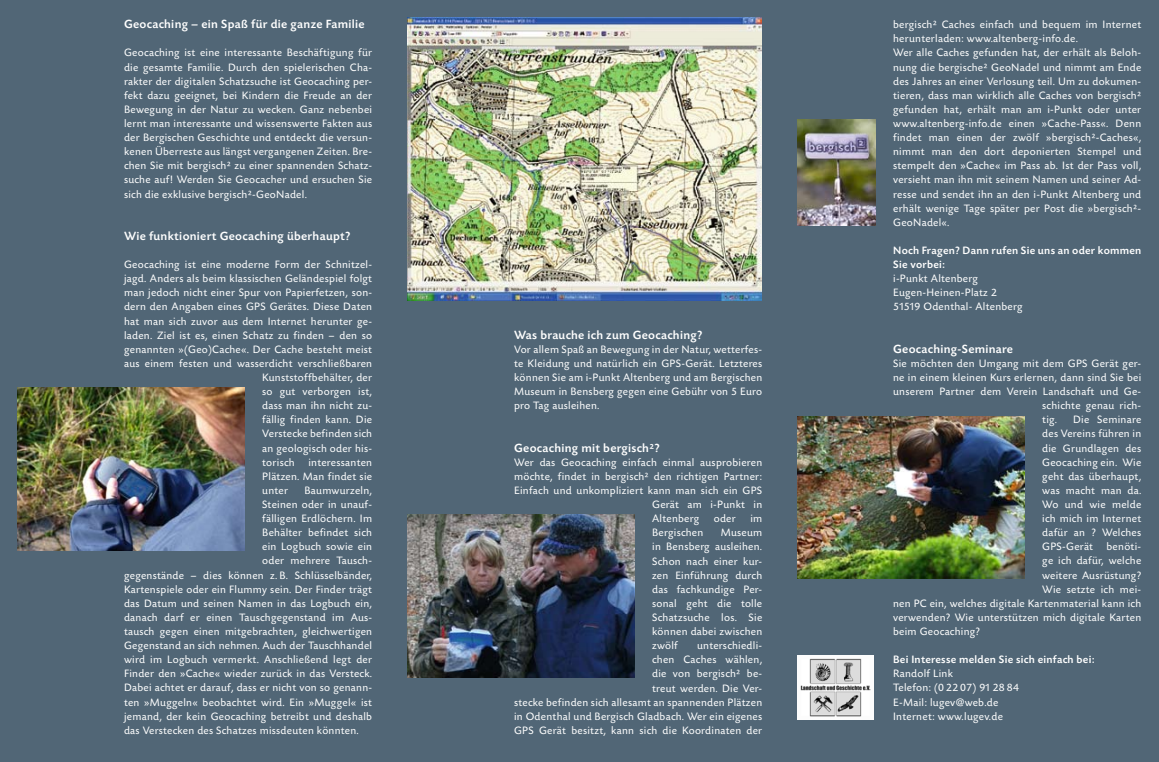
<style>
.page{position:relative;width:1159px;height:762px;background:#516676}
.page>*{position:absolute;margin:0;border:0;box-sizing:border-box;transform-origin:0 0}
.t1{font:500 12.5px "Today SB";letter-spacing:.025em;color:#fff}
.t2{font:11.25px/14.1px "Today SB";letter-spacing:.025em;color:#fff;text-align:justify}
.t3{font:500 11.25px/14.1px "Today SB";letter-spacing:.025em;color:#fff}
</style>
<div class="page">
<img style="left:408px;top:18px;width:353px;height:282px">
<img style="left:18px;top:388px;width:226px;height:162px">
<img style="left:407px;top:515px;width:227px;height:162px">
<img style="left:797px;top:416px;width:227px;height:162px">
<img style="left:797px;top:120px;width:78px;height:106px">
<img style="left:797px;top:656px;width:76px;height:63px">
<p class="t1" style="left:124px;top:18px;width:242px">Geocaching – ein Spaß für die ganze Familie</p>
<p class="t2" style="left:124px;top:46px;width:250px">Geocaching ist eine interessante Beschäftigung für die gesamte Familie. Durch den spielerischen Cha&shy;rakter der digitalen Schatzsuche ist Geocaching per&shy;fekt dazu geeignet, bei Kindern die Freude an der Bewegung in der Natur zu wecken. Ganz nebenbei lernt man interessante und wissenswerte Fakten aus der Bergischen Geschichte und entdeckt die versun&shy;kenen Überreste aus längst vergangenen Zeiten. Bre&shy;chen Sie mit bergisch² zu einer spannenden Schatz&shy;suche auf! Werden Sie Geocacher und ersuchen Sie sich die exklusive bergisch²-GeoNadel.</p>
<p class="t1" style="left:124px;top:229px;width:228px">Wie funktioniert Geocaching überhaupt?</p>
<p class="t2" style="left:124px;top:258px;width:250px">Geocaching ist eine moderne Form der Schnitzel-</p>
<p class="t2" style="left:124px;top:272px;width:250px">jagd. Anders als beim klassischen Geländespiel folgt</p>
<p class="t2" style="left:124px;top:286px;width:250px">man jedoch nicht einer Spur von Papierfetzen, son-</p>
<p class="t2" style="left:124px;top:300px;width:250px">dern den Angaben eines GPS Gerätes. Diese Daten</p>
<p class="t2" style="left:124px;top:314px;width:250px">hat man sich zuvor aus dem Internet herunter ge-</p>
<p class="t2" style="left:124px;top:328px;width:250px">laden. Ziel ist es, einen Schatz zu finden – den so</p>
<p class="t2" style="left:124px;top:342px;width:250px">genannten »(Geo)Cache«. Der Cache besteht meist</p>
<p class="t2" style="left:124px;top:357px;width:250px">aus einem festen und wasserdicht verschließbaren</p>
<p class="t2" style="left:262px;top:371px;width:111px">Kunststoffbehälter, der</p>
<p class="t2" style="left:262px;top:385px;width:111px">so gut verborgen ist,</p>
<p class="t2" style="left:262px;top:399px;width:111px">dass man ihn nicht zu-</p>
<p class="t2" style="left:262px;top:413px;width:111px">fällig finden kann. Die</p>
<p class="t2" style="left:262px;top:427px;width:111px">Verstecke befinden sich</p>
<p class="t2" style="left:262px;top:441px;width:111px">an geologisch oder his-</p>
<p class="t2" style="left:262px;top:455px;width:111px">torisch interessanten</p>
<p class="t2" style="left:262px;top:469px;width:111px">Plätzen. Man findet sie</p>
<p class="t2" style="left:262px;top:484px;width:27px">unter</p>
<p class="t2" style="left:304px;top:484px;width:69px">Baumwurzeln,</p>
<p class="t2" style="left:262px;top:498px;width:111px">Steinen oder in unauf-</p>
<p class="t2" style="left:262px;top:512px;width:111px">fälligen Erdlöchern. Im</p>
<p class="t2" style="left:262px;top:526px;width:111px">Behälter befindet sich</p>
<p class="t2" style="left:262px;top:540px;width:111px">ein Logbuch sowie ein</p>
<p class="t2" style="left:262px;top:554px;width:111px">oder mehrere Tausch-</p>
<p class="t2" style="left:124px;top:568px;width:250px">gegenstände – dies können z. B. Schlüsselbänder,</p>
<p class="t2" style="left:124px;top:582px;width:250px">Kartenspiele oder ein Flummy sein. Der Finder trägt</p>
<p class="t2" style="left:124px;top:596px;width:250px">das Datum und seinen Namen in das Logbuch ein,</p>
<p class="t2" style="left:124px;top:610px;width:250px">danach darf er einen Tauschgegenstand im Aus-</p>
<p class="t2" style="left:124px;top:625px;width:250px">tausch gegen einen mitgebrachten, gleichwertigen</p>
<p class="t2" style="left:124px;top:639px;width:250px">Gegenstand an sich nehmen. Auch der Tauschhandel</p>
<p class="t2" style="left:124px;top:653px;width:250px">wird im Logbuch vermerkt. Anschließend legt der</p>
<p class="t2" style="left:124px;top:667px;width:250px">Finder den »Cache« wieder zurück in das Versteck.</p>
<p class="t2" style="left:124px;top:681px;width:250px">Dabei achtet er darauf, dass er nicht von so genann-</p>
<p class="t2" style="left:124px;top:695px;width:250px">ten »Muggeln« beobachtet wird. Ein »Muggel« ist</p>
<p class="t2" style="left:124px;top:709px;width:250px">jemand, der kein Geocaching betreibt und deshalb</p>
<p class="t2" style="left:124px;top:723px;width:236px">das Verstecken des Schatzes missdeuten könnten.</p>
<p class="t1" style="left:514px;top:328px;width:190px">Was brauche ich zum Geocaching?</p>
<p class="t2" style="left:514px;top:342px;width:250px">Vor allem Spaß an Bewegung in der Natur, wetterfes&shy;te Kleidung und natürlich ein GPS-Gerät. Letzteres können Sie am i-Punkt Altenberg und am Bergischen Museum in Bensberg gegen eine Gebühr von 5 Euro pro Tag ausleihen.</p>
<p class="t1" style="left:514px;top:441px;width:147px">Geocaching mit bergisch²?</p>
<p class="t2" style="left:514px;top:455px;width:250px">Wer das Geocaching einfach einmal ausprobieren</p>
<p class="t2" style="left:514px;top:469px;width:250px">möchte, findet in bergisch² den richtigen Partner:</p>
<p class="t2" style="left:514px;top:484px;width:250px">Einfach und unkompliziert kann man sich ein GPS</p>
<p class="t2" style="left:652px;top:498px;width:112px">Gerät am i-Punkt in</p>
<p class="t2" style="left:652px;top:512px;width:49px">Altenberg</p>
<p class="t2" style="left:714px;top:512px;width:24px">oder</p>
<p class="t2" style="left:750px;top:512px;width:13px">im</p>
<p class="t2" style="left:652px;top:526px;width:53px">Bergischen</p>
<p class="t2" style="left:652px;top:526px;width:112px;text-indent:69px">Museum in Bensberg ausleihen.<br>Schon nach einer kur&shy;zen Einführung durch das fachkundige Per&shy;sonal geht die tolle Schatzsuche los. Sie können dabei zwischen zwölf</p>
<p class="t2" style="left:514px;top:639px;width:250px;text-align:right">unterschiedli-<br>chen Caches wählen,<br>die von bergisch² be-<br>treut werden. Die Ver-<br>stecke befinden sich allesamt an spannenden Plätzen in Odenthal und Bergisch Gladbach. Wer ein eigenes GPS Gerät besitzt, kann sich die Koordinaten der</p>
<p class="t2" style="left:893px;top:18px;width:250px;text-align:left">bergisch² Caches einfach und bequem im Internet herunterladen: www.altenberg-info.de.<br>Wer alle Caches gefunden hat, der erhält als Beloh&shy;nung die bergische² GeoNadel und nimmt am Ende des Jahres an einer Verlosung teil. Um zu dokumen&shy;tieren, dass man wirklich alle Caches von bergisch² gefunden hat, erhält man am i-Punkt oder unter www.altenberg-info.de einen »Cache-Pass«. Denn findet man einen der zwölf »bergisch²-Caches«, nimmt man den dort deponierten Stempel und stempelt den »Cache« im Pass ab. Ist der Pass voll, versieht man ihn mit seinem Namen und seiner Ad&shy;resse und sendet ihn an den i-Punkt Altenberg und erhält wenige Tage später per Post die »bergisch²- GeoNadel«.</p>
<p class="t3" style="left:893px;top:244px;width:250px">Noch Fragen? Dann rufen Sie uns an oder kommen<br>Sie vorbei:</p>
<p class="t2" style="left:893px;top:272px;width:131px;text-align:left">i-Punkt Altenberg<br>Eugen-Heinen-Platz 2<br>51519 Odenthal- Altenberg</p>
<p class="t1" style="left:893px;top:342px;width:121px">Geocaching-Seminare</p>
<p class="t2" style="left:893px;top:357px;width:250px">Sie möchten den Umgang mit dem GPS Gerät ger-</p>
<p class="t2" style="left:893px;top:371px;width:250px">ne in einem kleinen Kurs erlernen, dann sind Sie bei</p>
<p class="t2" style="left:893px;top:385px;width:250px">unserem Partner dem Verein Landschaft und Ge-</p>
<p class="t2" style="left:1042px;top:399px;width:101px">schichte genau rich-</p>
<p class="t2" style="left:1042px;top:413px;width:16px">tig.</p>
<p class="t2" style="left:1073px;top:413px;width:70px">Die Seminare</p>
<p class="t2" style="left:1042px;top:427px;width:101px">des Vereins führen in</p>
<p class="t2" style="left:1042px;top:441px;width:100px">die Grundlagen des</p>
<p class="t2" style="left:1042px;top:455px;width:100px">Geocaching ein. Wie</p>
<p class="t2" style="left:1042px;top:469px;width:100px">geht das überhaupt,</p>
<p class="t2" style="left:1042px;top:484px;width:101px">was macht man da.</p>
<p class="t2" style="left:1042px;top:498px;width:100px">Wo und wie melde</p>
<p class="t2" style="left:1042px;top:512px;width:100px">ich mich im Internet</p>
<p class="t2" style="left:1042px;top:526px;width:100px">dafür an ? Welches</p>
<p class="t2" style="left:1042px;top:540px;width:101px">GPS-Gerät benöti-</p>
<p class="t2" style="left:1042px;top:554px;width:101px">ge ich dafür, welche</p>
<p class="t2" style="left:1042px;top:568px;width:101px">weitere Ausrüstung?</p>
<p class="t2" style="left:1042px;top:582px;width:101px">Wie setzte ich mei-</p>
<p class="t2" style="left:893px;top:596px;width:250px">nen PC ein, welches digitale Kartenmaterial kann ich</p>
<p class="t2" style="left:893px;top:610px;width:250px">verwenden? Wie unterstützen mich digitale Karten</p>
<p class="t2" style="left:893px;top:625px;width:89px">beim Geocaching?</p>
<p class="t3" style="left:893px;top:653px;width:203px">Bei Interesse melden Sie sich einfach bei:</p>
<p class="t2" style="left:893px;top:667px;width:127px;text-align:left">Randolf Link<br>Telefon: (0 22 07) 91 28 84<br>E-Mail: lugev@web.de<br>Internet: www.lugev.de</p>
</div>
